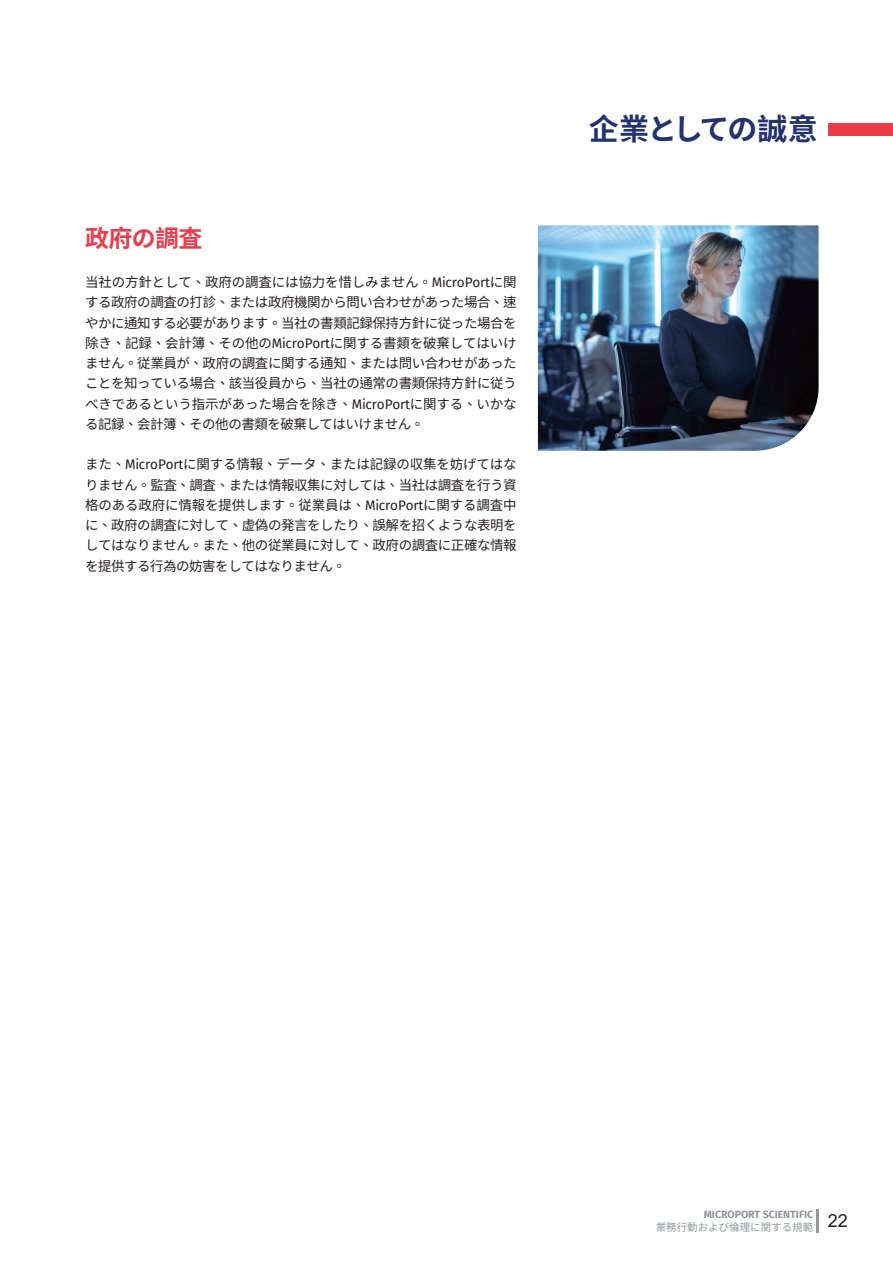
<style>
.page{position:relative;width:893px;height:1263px;background:#fff}
.page>*{position:absolute;margin:0;border:0;box-sizing:border-box;transform-origin:0 0}
.t1{font:700 30px "Noto Sans CJ Ktc";letter-spacing:-.045em;color:#24326d}
.t2{font:700 24px "Noto Sans CJ Ktc";letter-spacing:-.025em;color:#ec3c4b}
.t3{font:13.5px/20.2px "Noto Sans CJ Ktc";letter-spacing:-.03em;color:#231f20;text-align:justify}
.t4{font:700 10.5px "Fira Sans";color:#939598}
.t5{font:10.5px "Noto Sans CJ Ktc";color:#939598}
.s1{font-family:"Fira Sans"}
</style>
<div class="page">
<hr style="left:816px;top:1209px;width:3px;height:23px;background:#939598">
<div style="left:828px;top:124px;width:65px;height:12px;background:#ec3c4b"></div>
<img style="left:538px;top:225px;width:281px;height:226px">
<h2 class="t2" style="left:85px;top:224px;width:119px">政府の調査</h2>
<p class="t3" style="left:85px;top:272px;width:433px">当社の方針として、政府の調査には協力を惜しみません。<span class="s1">MicroPort</span>に関する政府の調査の打診、または政府機関から問い合わせがあった場合、速やかに通知する必要があります。当社の書類記録保持方針に従った場合を除き、記録、会計簿、その他の<span class="s1">MicroPort</span>に関する書類を破棄してはいけません。従業員が、政府の調査に関する通知、または問い合わせがあったことを知っている場合、該当役員から、当社の通常の書類保持方針に従うべきであるという指示があった場合を除き、<span class="s1">MicroPort</span>に関する、いかなる記録、会計簿、その他の書類を破棄してはいけません。</p>
<p class="t3" style="left:85px;top:454px;width:433px">また、<span class="s1">MicroPort</span>に関する情報、データ、または記録の収集を妨げてはなりません。監査、調査、または情報収集に対しては、当社は調査を行う資格のある政府に情報を提供します。従業員は、<span class="s1">MicroPort</span>に関する調査中に、政府の調査に対して、虚偽の発言をしたり、誤解を招くような表明をしてはなりません。また、他の従業員に対して、政府の調査に正確な情報を提供する行為の妨害をしてはなりません。</p>
<h1 class="t1" style="left:589px;top:112px;width:231px">企業としての誠意</h1>
<p class="t4" style="left:704px;top:1206px;width:111px">MICROPORT SCIENTIFIC</p>
<p class="t5" style="left:656px;top:1221px;width:193px">業務行動および倫理に関する規範 <sup>22</sup></p>
</div>
